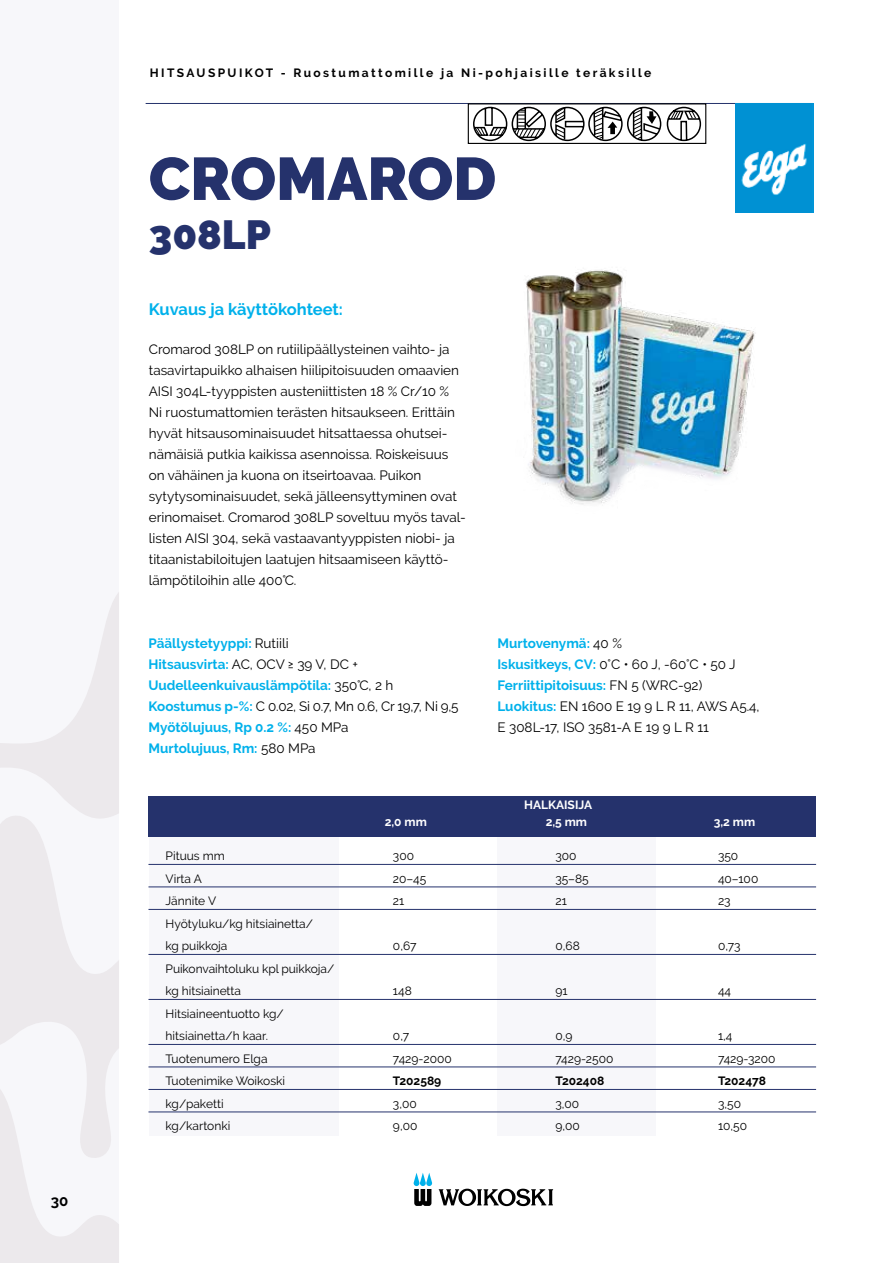
<style>
.page{position:relative;width:893px;height:1263px;background:#fff}
.page>*{position:absolute;margin:0;border:0;box-sizing:border-box;transform-origin:0 0}
.t1{font:900 60px "Raleway";color:#25326c}
.t2{font:900 40.5px "Raleway";color:#25326c}
.t3{font:700 16.5px "Raleway";color:#00b1eb}
.t4{font:700 15px "Raleway";color:#000}
.t5{font:13.5px/21px "Raleway";color:#000}
.t6{font:700 13.5px/21px "Raleway";color:#00b1eb}
.t7{font:12px/22.5px "Raleway";color:#000}
.t8{font:700 12px "Raleway";letter-spacing:.2em;color:#000}
.t9{font:700 12px "Raleway";color:#fff}
.t10{font:700 12px "Raleway";color:#000}
.s1{font-weight:400;color:#000}
.s2{font-weight:700;color:#00b1eb}
</style>
<div class="page">
<div style="left:0;top:0;width:119px;height:1263px;background:#f7f7fa"></div>
<svg style="left:0;top:593px;width:119px;height:670px"></svg>
<svg style="left:414px;top:1173px;width:18px;height:33px"></svg>
<svg style="left:439px;top:1188px;width:114px;height:18px"></svg>
<hr style="left:146px;top:103px;width:667px;height:1px;background:#25326c">
<svg style="left:473px;top:106px;width:229px;height:36px"></svg>
<div style="left:468px;top:103px;width:238px;height:41px;border:1px solid #000"></div>
<img style="left:735px;top:104px;width:78px;height:108px">
<img style="left:525px;top:269px;width:231px;height:236px">
<div style="left:498px;top:837px;width:158px;height:299px;background:#f7f7fa"></div>
<div style="left:149px;top:835px;width:189px;height:301px;background:#f7f7fa"></div>
<hr style="left:148px;top:864px;width:668px;height:1px;background:#25326c">
<hr style="left:148px;top:887px;width:668px;height:1px;background:#25326c">
<hr style="left:148px;top:909px;width:668px;height:1px;background:#25326c">
<hr style="left:148px;top:954px;width:668px;height:1px;background:#25326c">
<hr style="left:148px;top:999px;width:668px;height:1px;background:#25326c">
<hr style="left:148px;top:1044px;width:668px;height:1px;background:#25326c">
<hr style="left:148px;top:1067px;width:668px;height:1px;background:#25326c">
<hr style="left:148px;top:1089px;width:668px;height:1px;background:#25326c">
<hr style="left:148px;top:1112px;width:668px;height:1px;background:#25326c">
<div style="left:149px;top:796px;width:667px;height:41px;background:#25326c"></div>
<p class="t4" style="left:51px;top:1192px;width:19px">30</p>
<p class="t8" style="left:150px;top:66px;width:503px">HITSAUSPUIKOT - Ruostumattomille ja Ni-pohjaisille teräksille</p>
<h1 class="t1" style="left:149px;top:144px;width:349px">CROMAROD</h1>
<h2 class="t2" style="left:149px;top:211px;width:124px">308LP</h2>
<p class="t3" style="left:149px;top:300px;width:196px">Kuvaus ja käyttökohteet:</p>
<p class="t5" style="left:149px;top:338px;width:319px">Cromarod 308LP on rutiilipäällysteinen vaihto- ja tasavirtapuikko alhaisen hiilipitoisuuden omaavien AISI 304L-tyyppisten austeniittisten 18 % Cr/10 % Ni ruostumattomien terästen hitsaukseen. Erittäin hyvät hitsausominaisuudet hitsattaessa ohutsei&shy;nämäisiä putkia kaikissa asennoissa. Roiskeisuus on vähäinen ja kuona on itseirtoavaa. Puikon sytytysominaisuudet, sekä jälleensyttyminen ovat erinomaiset. Cromarod 308LP soveltuu myös taval&shy;listen AISI 304, sekä vastaavantyyppisten niobi- ja titaanistabiloitujen laatujen hitsaamiseen käyttö&shy;lämpötiloihin alle 400°C.</p>
<p class="t6" style="left:148px;top:632px;width:312px">Päällystetyyppi: <span class="s1">Rutiili<br></span>Hitsausvirta: <span class="s1">AC, OCV ≥ 39 V, DC + </span>Uudelleenkuivauslämpötila: <span class="s1">350°C, 2 h </span>Koostumus p-%: <span class="s1">C 0.02, Si 0.7, Mn 0.6, Cr 19,7, Ni 9,5<br></span>Myötölujuus, Rp 0.2 %: <span class="s1">450 MPa<br></span>Murtolujuus, Rm: <span class="s1">580 MPa</span></p>
<p class="t5" style="left:497px;top:632px;width:264px"><span class="s2">Murtovenymä:</span> 40 %<br><span class="s2">Iskusitkeys, CV:</span> 0°C • 60 J, -60°C • 50 J<br><span class="s2">Ferriittipitoisuus:</span> FN 5 (WRC-92)<br><span class="s2">Luokitus:</span> EN 1600 E 19 9 L R 11, AWS A5.4,<br>E 308L-17, ISO 3581-A E 19 9 L R 11</p>
<p class="t7" style="left:166px;top:844px;width:170px">Pituus mm<br>Virta A<br>Jännite V<br>Hyötyluku/kg hitsiainetta/<br>kg puikkoja<br>Puikonvaihtoluku kpl puikkoja/ kg hitsiainetta<br>Hitsiaineentuotto kg/ hitsiainetta/h kaar.<br>Tuotenumero Elga<br>Tuotenimike Woikoski kg/paketti<br>kg/kartonki</p>
<p class="t9" style="left:385px;top:815px;width:44px">2,0 mm</p>
<p class="t7" style="left:393px;top:844px;width:35px">300<br>20–45<br>21</p>
<p class="t7" style="left:393px;top:934px;width:25px">0,67</p>
<p class="t7" style="left:393px;top:979px;width:20px">148</p>
<p class="t7" style="left:393px;top:1024px;width:60px">0,7<br>7429-2000</p>
<p class="t10" style="left:393px;top:1074px;width:50px">T202589</p>
<p class="t7" style="left:393px;top:1092px;width:26px">3,00<br>9,00</p>
<p class="t9" style="left:524px;top:798px;width:70px">HALKAISIJA</p>
<p class="t9" style="left:546px;top:815px;width:43px">2,5 mm</p>
<p class="t9" style="left:714px;top:815px;width:43px">3,2 mm</p>
<p class="t7" style="left:555px;top:844px;width:35px">300<br>35–85<br>21</p>
<p class="t7" style="left:555px;top:934px;width:26px">0,68</p>
<p class="t7" style="left:555px;top:979px;width:14px">91</p>
<p class="t7" style="left:555px;top:1024px;width:59px">0,9<br>7429-2500</p>
<p class="t10" style="left:555px;top:1074px;width:50px">T202408</p>
<p class="t7" style="left:555px;top:1092px;width:26px">3,00<br>9,00</p>
<p class="t7" style="left:718px;top:844px;width:42px">350<br>40–100<br>23</p>
<p class="t7" style="left:718px;top:934px;width:24px">0,73</p>
<p class="t7" style="left:718px;top:979px;width:15px">44</p>
<p class="t7" style="left:718px;top:1024px;width:59px">1,4<br>7429-3200</p>
<p class="t10" style="left:718px;top:1074px;width:50px">T202478</p>
<p class="t7" style="left:718px;top:1092px;width:31px">3,50<br>10,50</p>
</div>
